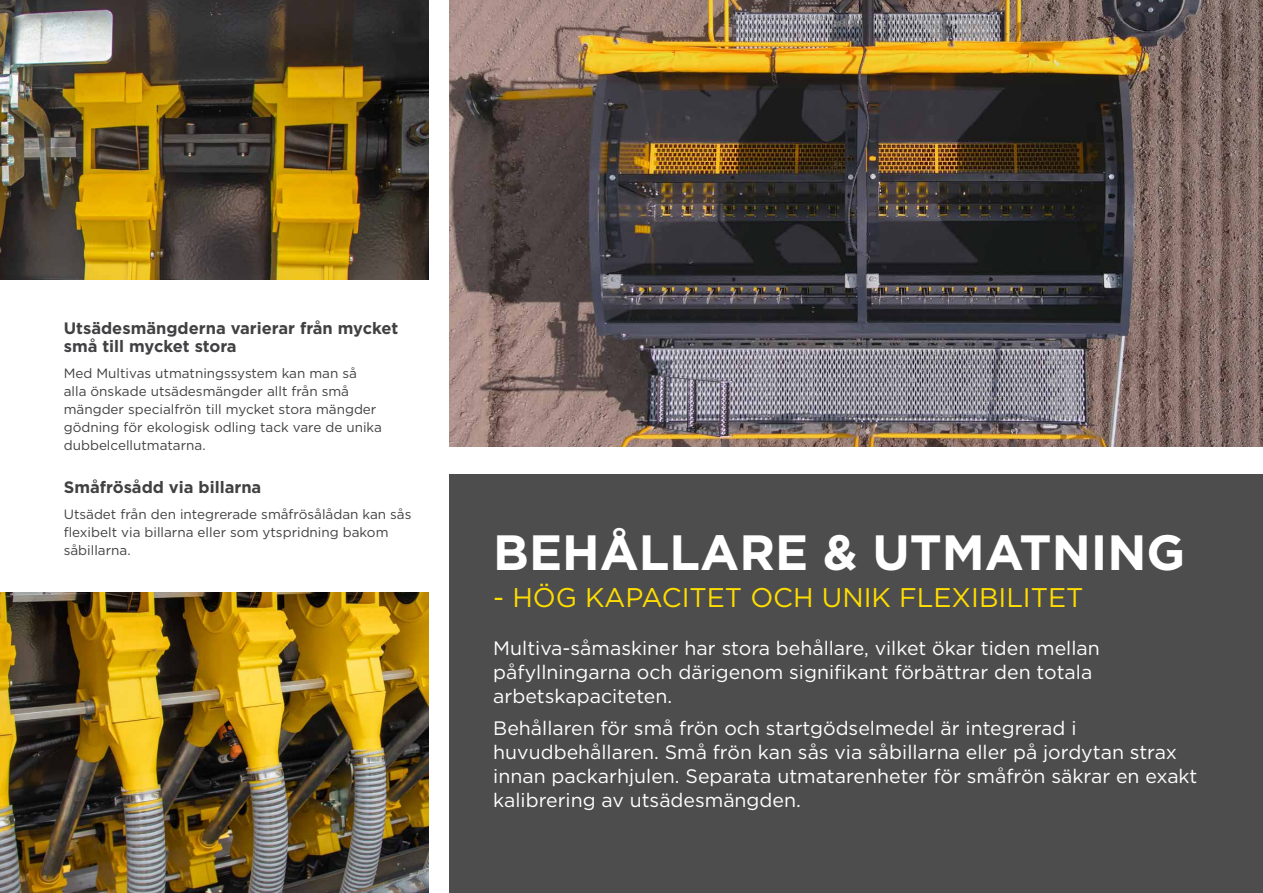
<style>
.page{position:relative;width:1263px;height:893px;background:#fff}
.page>*{position:absolute;margin:0;border:0;box-sizing:border-box;transform-origin:0 0}
.t1{font:700 49.5px "Gotham";color:#fff}
.t2{font:27px "Gotham";color:#fd0}
.t3{font:19.5px/24px "Gotham";color:#fff}
.t4{font:700 16.5px/18px "Gotham";color:#414042}
.t5{font:13.5px/18px "Gotham";color:#414042}
</style>
<div class="page">
<img style="left:449px;top:0;width:814px;height:446px">
<img style="left:0;top:0;width:428px;height:279px">
<img style="left:0;top:593px;width:428px;height:300px">
<div style="left:449px;top:474px;width:814px;height:419px;background:#4d4d4d"></div>
<p class="t4" style="left:64px;top:319px;width:336px">Utsädesmängderna varierar från mycket små till mycket stora</p>
<p class="t5" style="left:64px;top:364px;width:320px">Med Multivas utmatningssystem kan man så alla önskade utsädesmängder allt från små mängder specialfrön till mycket stora mängder gödning för ekologisk odling tack vare de unika dubbelcellutmatarna.</p>
<p class="t4" style="left:64px;top:478px;width:199px">Småfrösådd via billarna</p>
<p class="t5" style="left:64px;top:505px;width:349px">Utsädet från den integrerade småfrösålådan kan sås flexibelt via billarna eller som ytspridning bakom såbillarna.</p>
<h1 class="t1" style="left:493px;top:519px;width:693px">BEHÅLLARE &amp; UTMATNING</h1>
<h2 class="t2" style="left:493px;top:580px;width:592px">- HÖG KAPACITET OCH UNIK FLEXIBILITET</h2>
<p class="t3" style="left:493px;top:635px;width:608px">Multiva-såmaskiner har stora behållare, vilket ökar tiden mellan påfyllningarna och därigenom signifikant förbättrar den totala arbetskapaciteten.</p>
<p class="t3" style="left:493px;top:716px;width:706px">Behållaren för små frön och startgödselmedel är integrerad i huvudbehållaren. Små frön kan sås via såbillarna eller på jordytan strax innan packarhjulen. Separata utmatarenheter för småfrön säkrar en exakt kalibrering av utsädesmängden.</p>
</div>
